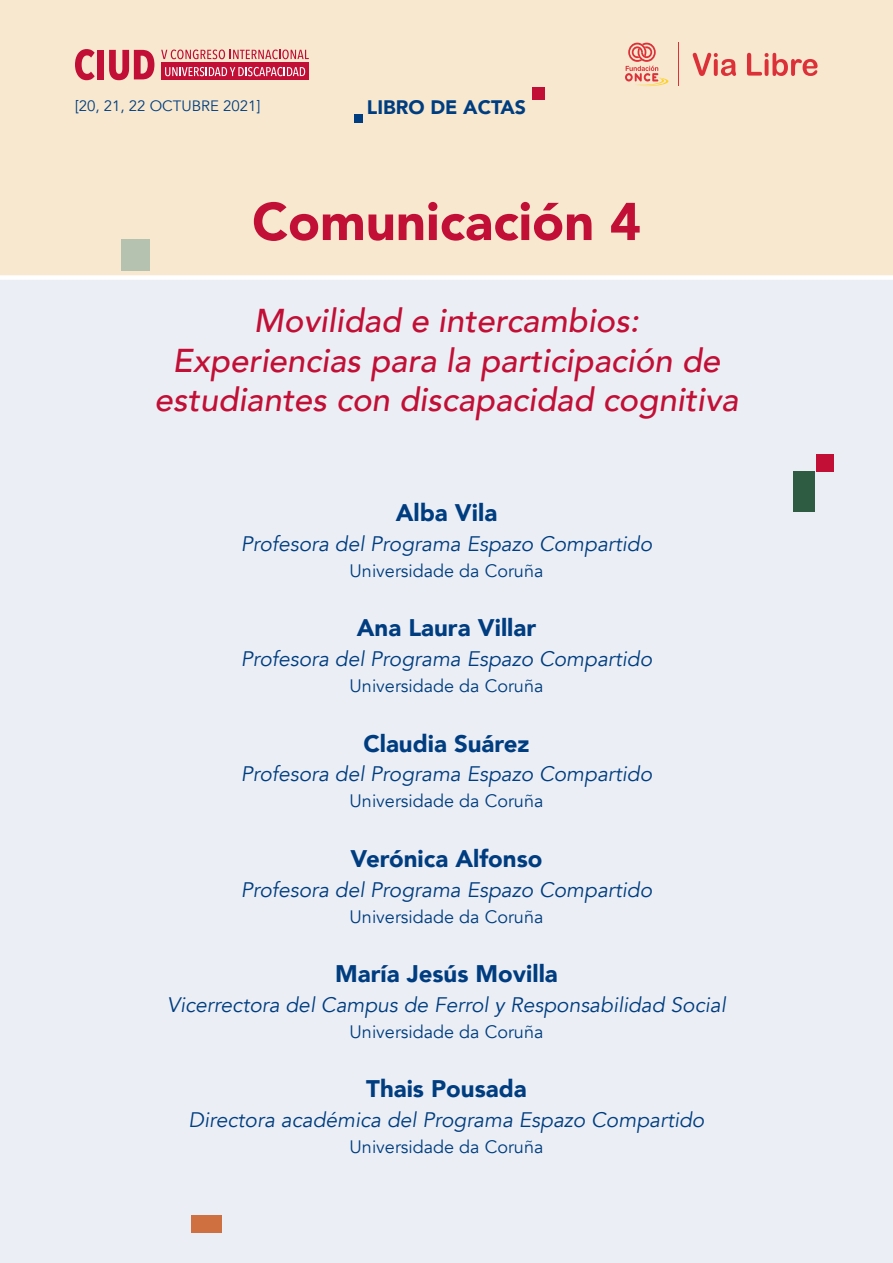
<style>
.page{position:relative;width:893px;height:1263px;background:#ebeff5}
.page>*{position:absolute;margin:0;border:0;box-sizing:border-box;transform-origin:0 0}
.t1{font:900 52.5px "Avenir";color:#c20f36}
.t2{font:italic 500 33px/39.6px "Avenir";color:#c20f36;text-align:center}
.t3{font:900 24px "Avenir";color:#003d80}
.t4{font:italic 21px "Avenir";color:#003d80}
.t5{font:900 19.5px "Avenir";color:#003d80}
.t6{font:18px "Avenir";color:#003d80}
.t7{font:15px "Avenir";color:#003d80}
</style>
<div class="page">
<div style="left:0;top:0;width:893px;height:280px;background:#f7e8cf"></div>
<div style="left:532px;top:87px;width:12px;height:12px;background:#c20f36"></div>
<div style="left:355px;top:114px;width:8px;height:8px;background:#003d80"></div>
<svg style="left:625px;top:43px;width:43px;height:43px;background:#f0b8a4"></svg>
<hr style="left:678px;top:43px;width:1px;height:43px;background:#dd313a">
<svg style="left:693px;top:53px;width:43px;height:23px"></svg>
<svg style="left:747px;top:53px;width:70px;height:23px;background:#eca094"></svg>
<svg style="left:75px;top:49px;width:20px;height:31px"></svg>
<div style="left:98px;top:50px;width:6px;height:29px;background:#c20f36"></div>
<svg style="left:109px;top:50px;width:45px;height:30px"></svg>
<svg style="left:161px;top:50px;width:148px;height:9px"></svg>
<div style="left:162px;top:62px;width:147px;height:18px;background:#c20f36"></div>
<svg style="left:165px;top:67px;width:140px;height:9px"></svg>
<div style="left:191px;top:1215px;width:30px;height:18px;background:#cf7040"></div>
<div style="left:793px;top:471px;width:21px;height:41px;background:#2e5c42"></div>
<div style="left:816px;top:454px;width:18px;height:17px;background:#c20f36"></div>
<div style="left:121px;top:239px;width:29px;height:32px;background:#b5c2b0"></div>
<p class="t7" style="left:75px;top:97px;width:187px">[20, 21, 22 OCTUBRE 2021]</p>
<p class="t5" style="left:367px;top:91px;width:161px">LIBRO DE ACTAS</p>
<h2 class="t1" style="left:252px;top:177px;width:390px">Comunicación 4</h2>
<h3 class="t2" style="left:155px;top:301px;width:585px">Movilidad e intercambios:<br>Experiencias para la participación de estudiantes con discapacidad cognitiva</h3>
<h4 class="t3" style="left:396px;top:492px;width:103px">Alba Vila</h4>
<h4 class="t4" style="left:241px;top:531px;width:413px">Profesora del Programa Espazo Compartido</h4>
<h4 class="t6" style="left:350px;top:560px;width:195px">Universidade da Coruña</h4>
<h4 class="t3" style="left:357px;top:607px;width:181px">Ana Laura Villar</h4>
<h4 class="t4" style="left:241px;top:646px;width:413px">Profesora del Programa Espazo Compartido</h4>
<h4 class="t6" style="left:350px;top:675px;width:195px">Universidade da Coruña</h4>
<h4 class="t3" style="left:363px;top:723px;width:168px">Claudia Suárez</h4>
<h4 class="t4" style="left:241px;top:761px;width:413px">Profesora del Programa Espazo Compartido</h4>
<h4 class="t6" style="left:350px;top:790px;width:195px">Universidade da Coruña</h4>
<h4 class="t3" style="left:350px;top:838px;width:193px">Verónica Alfonso</h4>
<h4 class="t4" style="left:241px;top:877px;width:413px">Profesora del Programa Espazo Compartido</h4>
<h4 class="t6" style="left:350px;top:906px;width:195px">Universidade da Coruña</h4>
<h4 class="t3" style="left:335px;top:953px;width:224px">María Jesús Movilla</h4>
<h4 class="t4" style="left:167px;top:992px;width:560px">Vicerrectora del Campus de Ferrol y Responsabilidad Social</h4>
<h4 class="t6" style="left:350px;top:1021px;width:195px">Universidade da Coruña</h4>
<h4 class="t3" style="left:366px;top:1068px;width:162px">Thais Pousada</h4>
<h4 class="t4" style="left:189px;top:1107px;width:517px">Directora académica del Programa Espazo Compartido</h4>
<h4 class="t6" style="left:350px;top:1136px;width:195px">Universidade da Coruña</h4>
</div>
